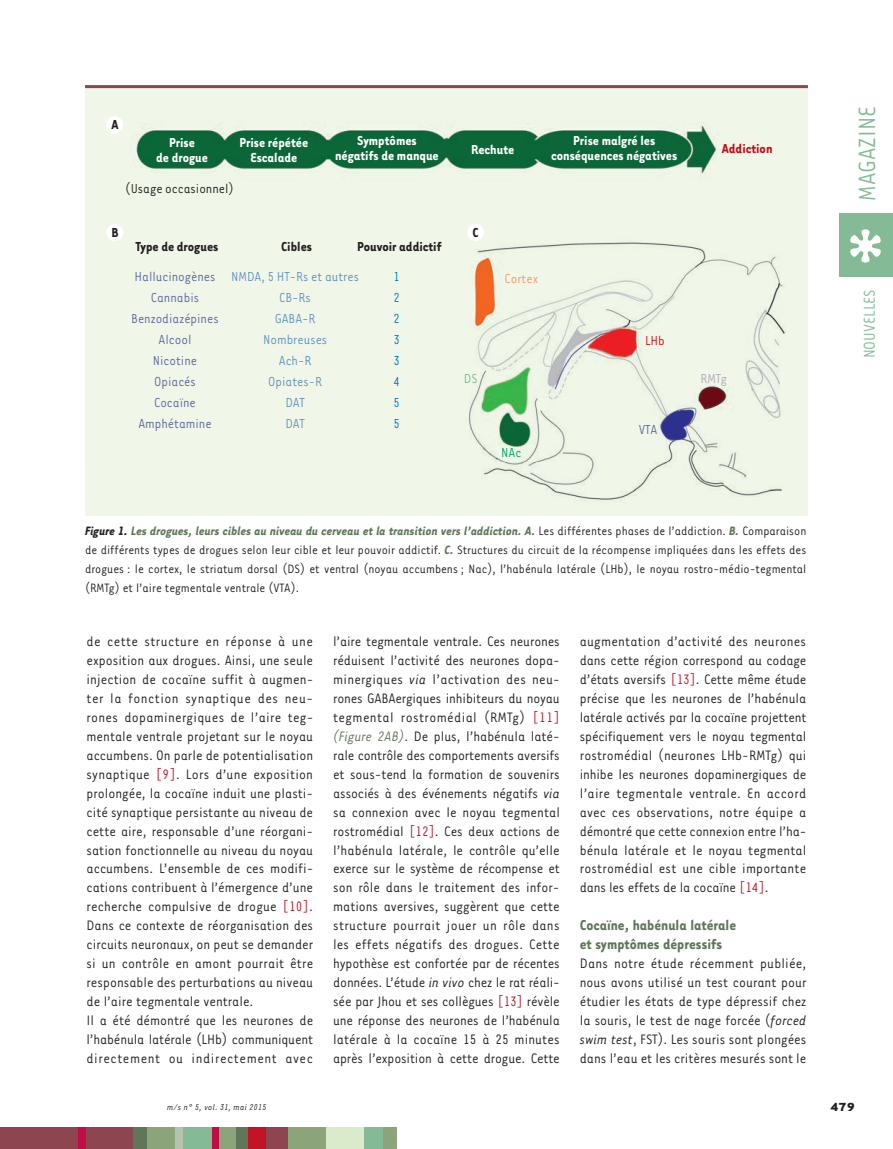
<style>
.page{position:relative;width:893px;height:1149px;background:#fff}
.page>*{position:absolute;margin:0;border:0;box-sizing:border-box;transform-origin:0 0}
.t1{font:27px "Tarzana Narrow";color:#84ba95}
.t2{font:18px "Tarzana Narrow";color:#84ba95}
.t3{font:700 16.5px/18.9px "Tarzana Narrow";color:#5f7659}
.t4{font:15.75px/18.9px "Tarzana Narrow";color:#231f20;text-align:justify}
.t5{font:700 15px/15px "Tarzana Narrow";color:#fff;text-align:center}
.t6{font:15px/21px "Tarzana Narrow";color:#5e689e;text-align:center}
.t7{font:15px/21px "Tarzana Narrow";color:#6592ba;text-align:center}
.t8{font:700 15px "Tarzana Narrow";color:#231f20}
.t9{font:15px "Tarzana Narrow";color:#231f20}
.t10{font:700 15px "Tarzana Narrow";color:#c4121a}
.t11{font:15px/21px "Tarzana Narrow";color:#007cc2;text-align:justify}
.t12{font:15px "Tarzana Narrow";color:#f7966b}
.t13{font:15px "Tarzana Narrow";color:#b3aab5}
.t14{font:15px "Tarzana Narrow";color:#009f66}
.t15{font:15px "Tarzana Narrow";color:#c4121a}
.t16{font:15px "Tarzana Narrow";color:#7db894}
.t17{font:13.95px/18.9px "Tarzana Narrow";color:#231f20;text-align:justify}
.t18{font:700 13.5px "Tarzana Wide";color:#231f20}
.t19{font:italic 9.75px "Tarzana Narrow";letter-spacing:.025em;color:#231f20}
.s1{font-weight:700;font-style:italic}
.s2{font-weight:700;font-style:italic;color:#5f7659}
.s3{color:#bf182a}
.s4{font-style:italic}
.s5{font-style:italic;color:#5f7659}
</style>
<div class="page">
<div style="left:0;top:1127px;width:134px;height:21px;background:#8d454f"></div>
<div style="left:235px;top:1127px;width:13px;height:21px;background:#5f7659"></div>
<div style="left:78px;top:1127px;width:7px;height:21px;background:#c10d45"></div>
<div style="left:133px;top:1127px;width:22px;height:21px;background:#5f7659"></div>
<div style="left:147px;top:1127px;width:29px;height:21px;background:#8ba479"></div>
<div style="left:175px;top:1127px;width:8px;height:21px;background:#b6c4ad"></div>
<div style="left:183px;top:1127px;width:30px;height:21px;background:#84ba95"></div>
<div style="left:217px;top:1127px;width:19px;height:21px;background:#8ba479"></div>
<div style="left:213px;top:1127px;width:6px;height:21px;background:#c10d45"></div>
<div style="left:248px;top:1127px;width:27px;height:21px;background:#c11527"></div>
<div style="left:287px;top:1127px;width:39px;height:21px;background:#8ba479"></div>
<div style="left:267px;top:1127px;width:21px;height:21px;background:#8d454f"></div>
<div style="left:326px;top:1127px;width:38px;height:21px;background:#daebcb"></div>
<div style="left:364px;top:1127px;width:20px;height:21px;background:#84ba95"></div>
<div style="left:383px;top:1127px;width:14px;height:21px;background:#8ba479"></div>
<div style="left:840px;top:213px;width:53px;height:63px;background:#84ba95"></div>
<svg style="left:850px;top:229px;width:31px;height:33px"></svg>
<img style="left:85px;top:88px;width:723px;height:427px">
<div style="left:106px;top:116px;width:17px;height:17px;background:#fff;border-radius:50%"></div>
<div style="left:106px;top:224px;width:17px;height:17px;background:#fff;border-radius:50%"></div>
<div style="left:467px;top:224px;width:17px;height:17px;background:#fff;border-radius:50%"></div>
<hr style="left:85px;top:85px;width:723px;height:3px;background:#8d454f">
<p class="t8" style="left:112px;top:115px;width:9px">A</p>
<p class="t5" style="left:156px;top:134px;width:53px">Prise<br>de drogue</p>
<p class="t5" style="left:240px;top:134px;width:70px">Prise répétée<br>Escalade</p>
<p class="t5" style="left:335px;top:132px;width:105px">Symptômes négatifs de manque</p>
<p class="t5" style="left:471px;top:142px;width:45px">Rechute</p>
<p class="t5" style="left:551px;top:132px;width:128px">Prise malgré les conséquences négatives</p>
<p class="t10" style="left:722px;top:139px;width:52px">Addiction</p>
<p class="t9" style="left:125px;top:179px;width:110px">(Usage occasionnel)</p>
<p class="t8" style="left:112px;top:222px;width:9px">B</p>
<p class="t8" style="left:472px;top:222px;width:7px">C</p>
<p class="t8" style="left:136px;top:237px;width:84px">Type de drogues</p>
<p class="t8" style="left:281px;top:237px;width:32px">Cibles</p>
<p class="t8" style="left:357px;top:237px;width:86px">Pouvoir addictif</p>
<p class="t6" style="left:131px;top:265px;width:89px">Hallucinogènes<br>Cannabis<br>Benzodiazépines<br>Alcool<br>Nicotine<br>Opiacés<br>Cocaïne<br>Amphétamine</p>
<p class="t7" style="left:231px;top:265px;width:129px">NMDA, 5 HT-Rs et autres<br>CB-Rs<br>GABA-R<br>Nombreuses<br>Ach-R<br>Opiates-R<br>DAT<br>DAT</p>
<p class="t11" style="left:393px;top:265px;width:8px">1<br>2<br>2<br>3<br>3<br>4<br>5<br>5</p>
<p class="t12" style="left:504px;top:269px;width:35px">Cortex</p>
<p class="t16" style="left:464px;top:369px;width:15px">DS</p>
<p class="t14" style="left:501px;top:443px;width:22px">NAc</p>
<p class="t15" style="left:645px;top:331px;width:21px">LHb</p>
<p class="t6" style="left:639px;top:417px;width:20px">VTA</p>
<p class="t13" style="left:700px;top:369px;width:28px">RMTg</p>
<h1 class="t1" style="left:851px;top:201px;width:96px;rotate:-90deg">MAGAZINE</h1>
<p class="t2" style="left:859px;top:358px;width:70px;rotate:-90deg">NOUVELLES</p>
<p class="t17" style="left:85px;top:520px;width:723px"><span class="s1">Figure 1.</span> <span class="s2">Les drogues, leurs cibles au niveau du cerveau et la transition vers l’addiction. A.</span> Les différentes phases de l’addiction. <span class="s2">B.</span> Comparaison de différents types de drogues selon leur cible et leur pouvoir addictif. <span class="s2">C.</span> Structures du circuit de la récompense impliquées dans les effets des drogues : le cortex, le striatum dorsal (DS) et ventral (noyau accumbens ; Nac), l’habénula latérale (LHb), le noyau rostro-médio-tegmental (RMTg) et l’aire tegmentale ventrale (VTA).</p>
<p class="t4" style="left:87px;top:631px;width:228px;text-align:left">de cette structure en réponse à une exposition aux drogues. Ainsi, une seule injection de cocaïne suffit à augmen&shy;ter la fonction synaptique des neu&shy;rones dopaminergiques de l’aire teg&shy;mentale ventrale projetant sur le noyau accumbens. On parle de potentialisation synaptique <span class="s3">[9]</span>. Lors d’une exposition prolongée, la cocaïne induit une plasti&shy;cité synaptique persistante au niveau de cette aire, responsable d’une réorgani&shy;sation fonctionnelle au niveau du noyau accumbens. L’ensemble de ces modifi&shy;cations contribuent à l’émergence d’une recherche compulsive de drogue <span class="s3">[10]</span>.<br>Dans ce contexte de réorganisation des circuits neuronaux, on peut se demander si un contrôle en amont pourrait être responsable des perturbations au niveau de l’aire tegmentale ventrale.<br>Il a été démontré que les neurones de l’habénula latérale (LHb) communiquent directement ou indirectement avec</p>
<p class="t19" style="left:167px;top:1100px;width:101px">m/s n° 5, vol. 31, mai 2015</p>
<p class="t4" style="left:333px;top:631px;width:228px">l’aire tegmentale ventrale. Ces neurones réduisent l’activité des neurones dopa&shy;minergiques <span class="s4">via</span> l’activation des neu&shy;rones GABAergiques inhibiteurs du noyau tegmental rostromédial (RMTg) <span class="s3">[11] </span><span class="s5">(Figure 2AB)</span>. De plus, l’habénula laté&shy;rale contrôle des comportements aversifs et sous-tend la formation de souvenirs associés à des événements négatifs <span class="s4">via </span>sa connexion avec le noyau tegmental rostromédial <span class="s3">[12]</span>. Ces deux actions de l’habénula latérale, le contrôle qu’elle exerce sur le système de récompense et son rôle dans le traitement des infor&shy;mations aversives, suggèrent que cette structure pourrait jouer un rôle dans les effets négatifs des drogues. Cette hypothèse est confortée par de récentes données. L’étude <span class="s4">in vivo</span> chez le rat réali&shy;sée par Jhou et ses collègues <span class="s3">[13]</span> révèle une réponse des neurones de l’habénula latérale à la cocaïne 15 à 25 minutes après l’exposition à cette drogue. Cette</p>
<p class="t4" style="left:580px;top:631px;width:228px">augmentation d’activité des neurones dans cette région correspond au codage d’états aversifs <span class="s3">[13]</span>. Cette même étude précise que les neurones de l’habénula latérale activés par la cocaïne projettent spécifiquement vers le noyau tegmental rostromédial (neurones LHb-RMTg) qui inhibe les neurones dopaminergiques de l’aire tegmentale ventrale. En accord avec ces observations, notre équipe a démontré que cette connexion entre l’ha&shy;bénula latérale et le noyau tegmental rostromédial est une cible importante dans les effets de la cocaïne <span class="s3">[14]</span>.</p>
<p class="t3" style="left:580px;top:914px;width:158px">Cocaïne, habénula latérale et symptômes dépressifs</p>
<p class="t4" style="left:580px;top:952px;width:228px">Dans notre étude récemment publiée, nous avons utilisé un test courant pour étudier les états de type dépressif chez la souris, le test de nage forcée (<span class="s4">forced swim test</span>, FST). Les souris sont plongées dans l’eau et les critères mesurés sont le</p>
<p class="t18" style="left:830px;top:1097px;width:26px">479</p>
</div>
